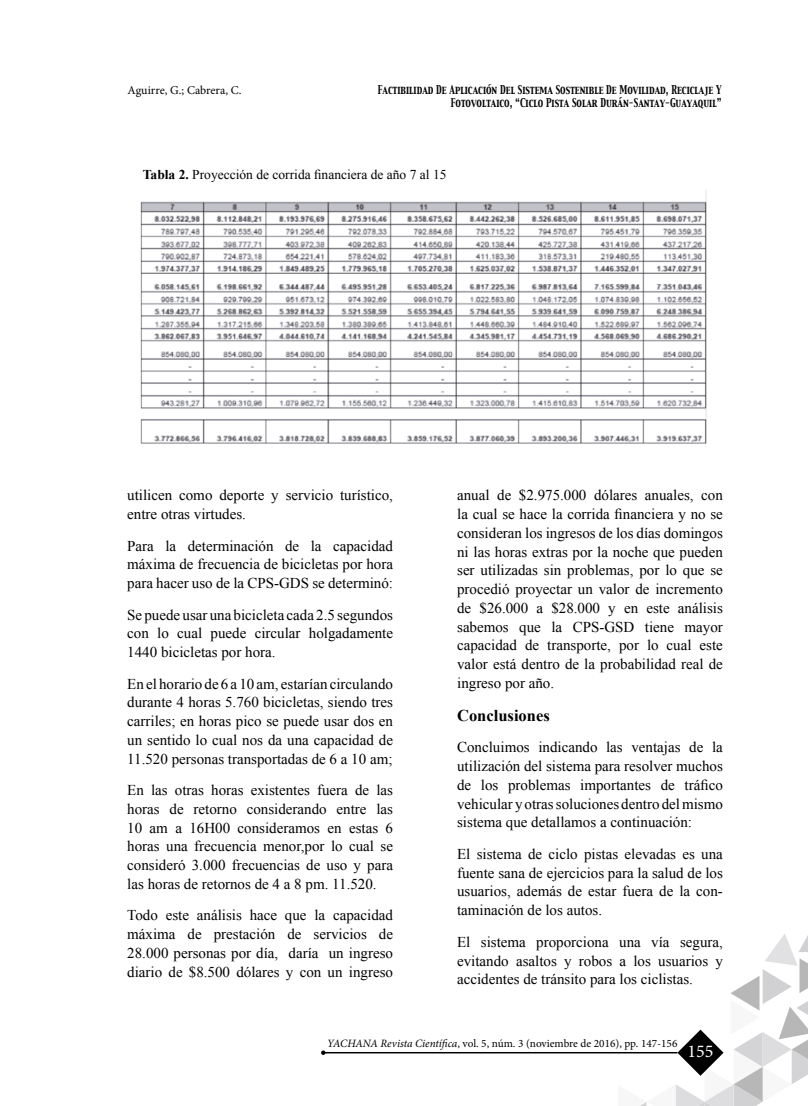
<style>
.page{position:relative;width:808px;height:1106px;background:#fff}
.page>*{position:absolute;margin:0;border:0;box-sizing:border-box;transform-origin:0 0}
.t1{font:18px "Minion Pro";color:#fff}
.t2{font:700 16.5px "Times New Roman";color:#000}
.t3{font:15px/18.8px "Times New Roman";color:#000;text-align:justify}
.t4{font:13.5px "Times New Roman";color:#000}
.t5{font:12px "Minion Pro";color:#000}
.t6{font:11.25px "Minion Pro";color:#000}
.t7{font:10.8px/13.5px "Capitals";color:#000;text-align:right;scale:.77 1}
.s1{font-weight:700}
.s2{font-style:italic}
</style>
<div class="page">
<svg style="left:618px;top:934px;width:190px;height:172px"></svg>
<svg style="left:321px;top:1050px;width:4px;height:4px"></svg>
<hr style="left:325px;top:1052px;width:352px;height:1px;background:#000">
<img style="left:140px;top:190px;width:567px;height:254px">
<p class="t5" style="left:128px;top:82px;width:115px">Aguirre, G.; Cabrera, C.</p>
<p class="t7" style="left:378px;top:83px;width:448px">Factibilidad De Aplicación Del Sistema Sostenible De Movilidad, Reciclaje Y<br>Fotovoltaico, “Ciclo Pista Solar Durán-Santay-Guayaquil”</p>
<p class="t4" style="left:143px;top:165px;width:305px"><span class="s1">Tabla 2.</span> Proyección de corrida financiera de año 7 al 15</p>
<p class="t3" style="left:127px;top:485px;width:267px">utilicen como deporte y servicio turístico, entre otras virtudes.</p>
<p class="t3" style="left:127px;top:536px;width:267px">Para la determinación de la capacidad máxima de frecuencia de bicicletas por hora para hacer uso de la CPS-GDS se determinó:</p>
<p class="t3" style="left:127px;top:605px;width:267px">Se puede usar una bicicleta cada 2.5 segundos con lo cual puede circular holgadamente 1440 bicicletas por hora.</p>
<p class="t3" style="left:127px;top:674px;width:267px">En el horario de 6 a 10 am, estarían circulando durante 4 horas 5.760 bicicletas, siendo tres carriles; en horas pico se puede usar dos en un sentido lo cual nos da una capacidad de 11.520 personas transportadas de 6 a 10 am;</p>
<p class="t3" style="left:127px;top:780px;width:267px">En las otras horas existentes fuera de las horas de retorno considerando entre las 10 am a 16H00 consideramos en estas 6 horas una frecuencia menor,por lo cual se consideró 3.000 frecuencias de uso y para las horas de retornos de 4 a 8 pm. 11.520.</p>
<p class="t3" style="left:127px;top:905px;width:267px">Todo este análisis hace que la capacidad máxima de prestación de servicios de 28.000 personas por día, daría un ingreso diario de $8.500 dólares y con un ingreso</p>
<p class="t3" style="left:457px;top:485px;width:267px">anual de $2.975.000 dólares anuales, con la cual se hace la corrida financiera y no se consideran los ingresos de los días domingos ni las horas extras por la noche que pueden ser utilizadas sin problemas, por lo que se procedió proyectar un valor de incremento de $26.000 a $28.000 y en este análisis sabemos que la CPS-GSD tiene mayor capacidad de transporte, por lo cual este valor está dentro de la probabilidad real de ingreso por año.</p>
<p class="t2" style="left:457px;top:704px;width:94px">Conclusiones</p>
<p class="t3" style="left:457px;top:737px;width:267px">Concluimos indicando las ventajas de la utilización del sistema para resolver muchos de los problemas importantes de tráfico vehicular y otras soluciones dentro del mismo sistema que detallamos a continuación:</p>
<p class="t3" style="left:457px;top:844px;width:267px">El sistema de ciclo pistas elevadas es una fuente sana de ejercicios para la salud de los usuarios, además de estar fuera de la con&shy;taminación de los autos.</p>
<p class="t3" style="left:457px;top:932px;width:267px">El sistema proporciona una vía segura, evitando asaltos y robos a los usuarios y accidentes de tránsito para los ciclistas.</p>
<p class="t6" style="left:327px;top:1036px;width:352px"><span class="s2">YACHANA Revista Científica</span>, vol. 5, núm. 3 (noviembre de 2016), pp. 147-156</p>
<p class="t1" style="left:687px;top:1039px;width:27px">155</p>
</div>
